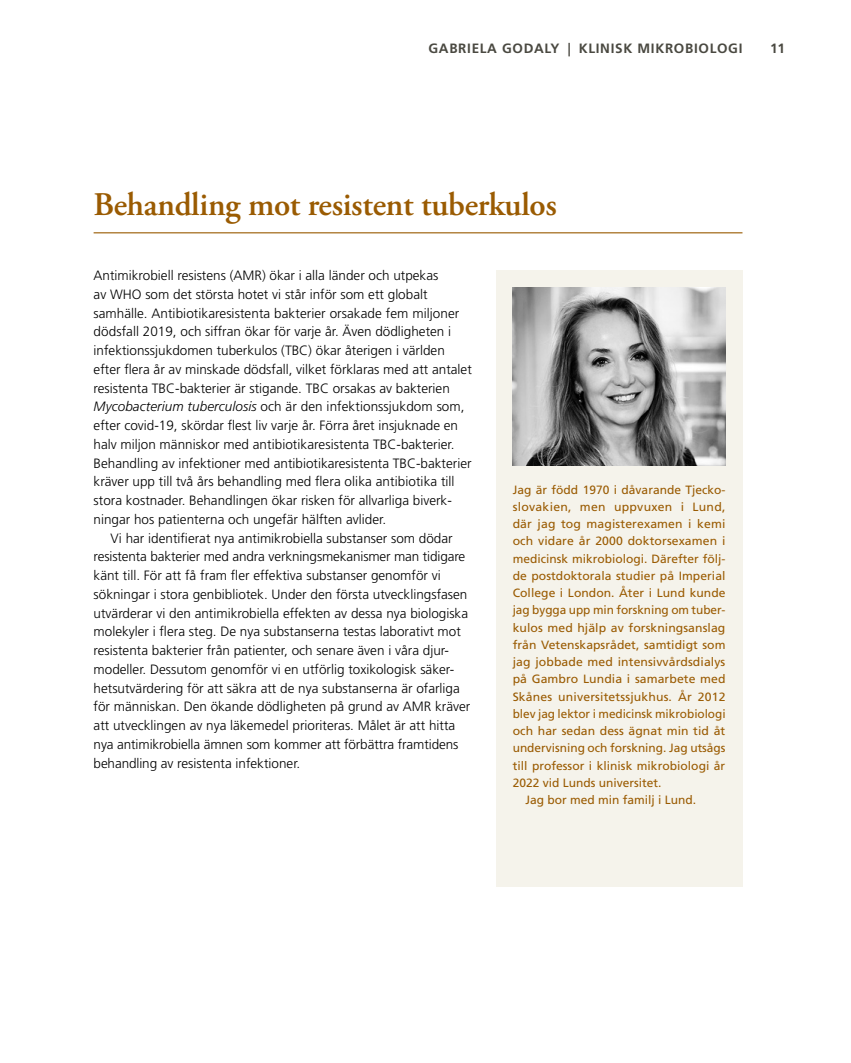
<style>
.page{position:relative;width:851px;height:1063px;background:#fff}
.page>*{position:absolute;margin:0;border:0;box-sizing:border-box;transform-origin:0 0}
.t1{font:600 33px "Adobe Garamond Pro";letter-spacing:-.01em;color:#9a5b02}
.t2{font:300 13.5px/18.8px "Frutiger LT Std";color:#000}
.t3{font:700 13.5px "Frutiger LT Std";letter-spacing:.05em;color:#4a4941}
.t4{font:12px "Frutiger LT Std";letter-spacing:.005em;color:#9a5b02}
.s1{font-style:italic}
</style>
<div class="page">
<div style="left:495px;top:270px;width:247px;height:617px;background:#f5f3eb"></div>
<img style="left:512px;top:287px;width:213px;height:179px">
<hr style="left:94px;top:232px;width:648px;height:1px;background:#9a5b02">
<p class="t3" style="left:428px;top:40px;width:315px">GABRIELA GODALY | KLINISK MIKROBIOLOGI</p>
<p class="t3" style="left:769px;top:40px;width:17px">11</p>
<h1 class="t1" style="left:94px;top:186px;width:465px">Behandling mot resistent tuberkulos</h1>
<p class="t2" style="left:94px;top:266px;width:379px">Antimikrobiell resistens (AMR) ökar i alla länder och utpekas<br>av WHO som det största hotet vi står inför som ett globalt samhälle. Antibiotikaresistenta bakterier orsakade fem miljoner dödsfall 2019, och siffran ökar för varje år. Även dödligheten i infektionssjukdomen tuberkulos (TBC) ökar återigen i världen efter flera år av minskade dödsfall, vilket förklaras med att antalet resistenta TBC-bakterier är stigande. TBC orsakas av bakterien <span class="s1">Mycobacterium tuberculosis</span> och är den infektionssjukdom som, efter covid-19, skördar flest liv varje år. Förra året insjuknade en halv miljon människor med antibiotikaresistenta TBC-bakterier.<br>Behandling av infektioner med antibiotikaresistenta TBC-bakterier kräver upp till två års behandling med flera olika antibiotika till stora kostnader. Behandlingen ökar risken för allvarliga biverk&shy;ningar hos patienterna och ungefär hälften avlider.</p>
<p class="t2" style="left:94px;top:529px;width:378px;text-indent:17px">Vi har identifierat nya antimikrobiella substanser som dödar resistenta bakterier med andra verkningsmekanismer man tidigare känt till. För att få fram fler effektiva substanser genomför vi sökningar i stora genbibliotek. Under den första utvecklingsfasen utvärderar vi den antimikrobiella effekten av dessa nya biologiska molekyler i flera steg. De nya substanserna testas laborativt mot resistenta bakterier från patienter, och senare även i våra djur&shy;modeller. Dessutom genomför vi en utförlig toxikologisk säker&shy;hetsutvärdering för att säkra att de nya substanserna är ofarliga för människan. Den ökande dödligheten på grund av AMR kräver att utvecklingen av nya läkemedel prioriteras. Målet är att hitta nya antimikrobiella ämnen som kommer att förbättra framtidens behandling av resistenta infektioner.</p>
<p class="t4" style="left:512px;top:483px;width:214px">Jag är född 1970 i dåvarande Tjecko-</p>
<p class="t4" style="left:512px;top:500px;width:214px">slovakien, men uppvuxen i Lund,</p>
<p class="t4" style="left:512px;top:517px;width:214px">där jag tog magisterexamen i kemi</p>
<p class="t4" style="left:512px;top:534px;width:214px">och vidare år 2000 doktorsexamen i</p>
<p class="t4" style="left:512px;top:552px;width:214px">medicinsk mikrobiologi. Därefter följ-</p>
<p class="t4" style="left:512px;top:569px;width:214px">de postdoktorala studier på Imperial</p>
<p class="t4" style="left:512px;top:586px;width:214px">College i London. Åter i Lund kunde</p>
<p class="t4" style="left:512px;top:603px;width:214px">jag bygga upp min forskning om tuber-</p>
<p class="t4" style="left:512px;top:621px;width:214px">kulos med hjälp av forskningsanslag</p>
<p class="t4" style="left:512px;top:638px;width:214px">från Vetenskapsrådet, samtidigt som</p>
<p class="t4" style="left:512px;top:655px;width:214px">jag jobbade med intensivvårdsdialys</p>
<p class="t4" style="left:512px;top:672px;width:214px">på Gambro Lundia i samarbete med</p>
<p class="t4" style="left:512px;top:689px;width:214px">Skånes universitetssjukhus. År 2012</p>
<p class="t4" style="left:512px;top:707px;width:214px">blev jag lektor i medicinsk mikrobiologi</p>
<p class="t4" style="left:512px;top:724px;width:214px">och har sedan dess ägnat min tid åt</p>
<p class="t4" style="left:512px;top:741px;width:214px">undervisning och forskning. Jag utsågs</p>
<p class="t4" style="left:512px;top:759px;width:214px">till professor i klinisk mikrobiologi år</p>
<p class="t4" style="left:512px;top:776px;width:150px">2022 vid Lunds universitet.</p>
<p class="t4" style="left:525px;top:793px;width:172px">Jag bor med min familj i Lund.</p>
</div>
